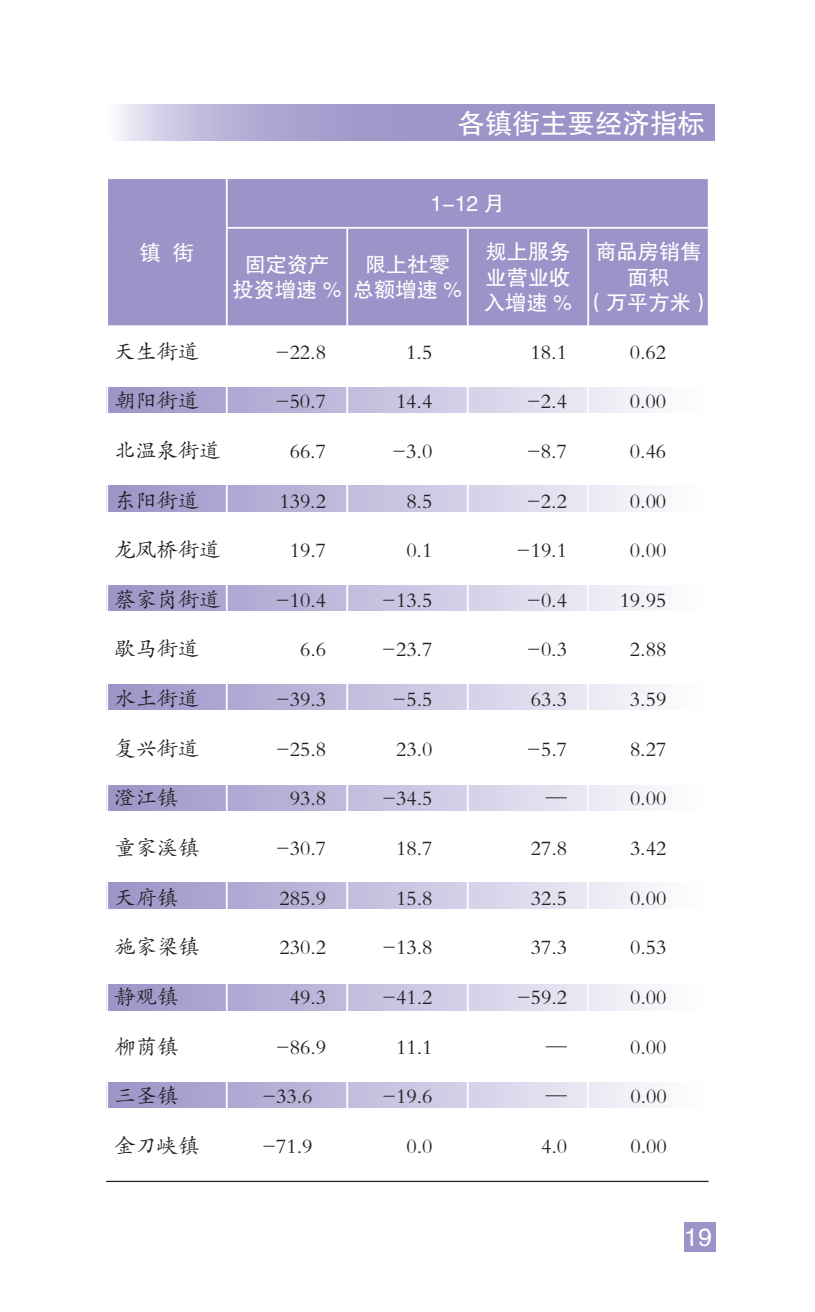
<style>
.page{position:relative;width:815px;height:1312px;background:#fff}
.page>*{position:absolute;margin:0;border:0;box-sizing:border-box;transform-origin:0 0}
.t1{font:27.5px "FZHTK GBK1 0";color:#fff}
.t2{font:25px "FZHTK GBK1 0";color:#fff}
.t3{font:21.25px "FZKTJW GB1 0";color:#231f20}
.t4{font:21.25px/25.5px "FZHTK GBK1 0";color:#fff;text-align:center}
</style>
<div class="page">
<svg style="left:119px;top:105px;width:596px;height:35px;background:#a7a2cf"></svg>
<div style="left:684px;top:1222px;width:32px;height:29px;background:#9a94c8"></div>
<div style="left:106px;top:387px;width:603px;height:26px;background:linear-gradient(to right,#9993c7,#fdfeff)"></div>
<div style="left:106px;top:485px;width:603px;height:26px;background:linear-gradient(to right,#9993c7,#fdfeff)"></div>
<div style="left:106px;top:585px;width:603px;height:25px;background:linear-gradient(to right,#9993c7,#fdfeff)"></div>
<div style="left:106px;top:684px;width:603px;height:25px;background:linear-gradient(to right,#9993c7,#fdfeff)"></div>
<div style="left:106px;top:785px;width:603px;height:25px;background:linear-gradient(to right,#9993c7,#fdfeff)"></div>
<div style="left:106px;top:882px;width:603px;height:26px;background:linear-gradient(to right,#9993c7,#fdfeff)"></div>
<div style="left:106px;top:984px;width:603px;height:26px;background:linear-gradient(to right,#9993c7,#fdfeff)"></div>
<div style="left:106px;top:1082px;width:603px;height:25px;background:linear-gradient(to right,#9993c7,#fdfeff)"></div>
<div style="left:108px;top:179px;width:600px;height:146px;background:#9a94c8"></div>
<hr style="left:226px;top:179px;width:2px;height:48px;background:#fff">
<hr style="left:226px;top:227px;width:121px;height:2px;background:#fff">
<hr style="left:226px;top:229px;width:2px;height:96px;background:#fff">
<hr style="left:347px;top:227px;width:121px;height:2px;background:#fff">
<hr style="left:346px;top:229px;width:2px;height:96px;background:#fff">
<hr style="left:468px;top:227px;width:120px;height:2px;background:#fff">
<hr style="left:467px;top:229px;width:2px;height:96px;background:#fff">
<hr style="left:588px;top:227px;width:122px;height:2px;background:#fff">
<hr style="left:587px;top:229px;width:2px;height:96px;background:#fff">
<hr style="left:106px;top:376px;width:2px;height:48px;background:#fff">
<hr style="left:226px;top:376px;width:2px;height:48px;background:#fff">
<hr style="left:346px;top:376px;width:2px;height:48px;background:#fff">
<hr style="left:467px;top:376px;width:2px;height:48px;background:#fff">
<hr style="left:587px;top:376px;width:2px;height:48px;background:#fff">
<hr style="left:708px;top:376px;width:2px;height:48px;background:#fff">
<hr style="left:106px;top:476px;width:2px;height:48px;background:#fff">
<hr style="left:226px;top:476px;width:2px;height:48px;background:#fff">
<hr style="left:346px;top:476px;width:2px;height:48px;background:#fff">
<hr style="left:467px;top:476px;width:2px;height:48px;background:#fff">
<hr style="left:587px;top:476px;width:2px;height:48px;background:#fff">
<hr style="left:708px;top:476px;width:2px;height:48px;background:#fff">
<hr style="left:106px;top:575px;width:2px;height:48px;background:#fff">
<hr style="left:226px;top:575px;width:2px;height:48px;background:#fff">
<hr style="left:346px;top:575px;width:2px;height:48px;background:#fff">
<hr style="left:467px;top:575px;width:2px;height:48px;background:#fff">
<hr style="left:587px;top:575px;width:2px;height:48px;background:#fff">
<hr style="left:708px;top:575px;width:2px;height:48px;background:#fff">
<hr style="left:106px;top:674px;width:2px;height:48px;background:#fff">
<hr style="left:226px;top:674px;width:2px;height:48px;background:#fff">
<hr style="left:346px;top:674px;width:2px;height:48px;background:#fff">
<hr style="left:467px;top:674px;width:2px;height:48px;background:#fff">
<hr style="left:587px;top:674px;width:2px;height:48px;background:#fff">
<hr style="left:708px;top:674px;width:2px;height:48px;background:#fff">
<hr style="left:106px;top:773px;width:2px;height:48px;background:#fff">
<hr style="left:226px;top:773px;width:2px;height:48px;background:#fff">
<hr style="left:346px;top:773px;width:2px;height:48px;background:#fff">
<hr style="left:467px;top:773px;width:2px;height:48px;background:#fff">
<hr style="left:587px;top:773px;width:2px;height:48px;background:#fff">
<hr style="left:708px;top:773px;width:2px;height:48px;background:#fff">
<hr style="left:106px;top:873px;width:2px;height:47px;background:#fff">
<hr style="left:226px;top:873px;width:2px;height:47px;background:#fff">
<hr style="left:346px;top:873px;width:2px;height:47px;background:#fff">
<hr style="left:467px;top:873px;width:2px;height:47px;background:#fff">
<hr style="left:587px;top:873px;width:2px;height:47px;background:#fff">
<hr style="left:708px;top:873px;width:2px;height:47px;background:#fff">
<hr style="left:106px;top:972px;width:2px;height:48px;background:#fff">
<hr style="left:226px;top:972px;width:2px;height:48px;background:#fff">
<hr style="left:346px;top:972px;width:2px;height:48px;background:#fff">
<hr style="left:467px;top:972px;width:2px;height:48px;background:#fff">
<hr style="left:587px;top:972px;width:2px;height:48px;background:#fff">
<hr style="left:708px;top:972px;width:2px;height:48px;background:#fff">
<hr style="left:106px;top:1071px;width:2px;height:48px;background:#fff">
<hr style="left:226px;top:1071px;width:2px;height:48px;background:#fff">
<hr style="left:346px;top:1071px;width:2px;height:48px;background:#fff">
<hr style="left:467px;top:1071px;width:2px;height:48px;background:#fff">
<hr style="left:587px;top:1071px;width:2px;height:48px;background:#fff">
<hr style="left:708px;top:1071px;width:2px;height:48px;background:#fff">
<hr style="left:106px;top:1180px;width:603px;height:1px;background:#231f20">
<p class="t1" style="left:458px;top:108px;width:249px">各镇街主要经济指标</p>
<p class="t4" style="left:140px;top:240px;width:56px">镇 街</p>
<p class="t4" style="left:431px;top:191px;width:76px">1-12 月</p>
<p class="t4" style="left:232px;top:252px;width:111px">固定资产投资增速 %</p>
<p class="t4" style="left:353px;top:252px;width:111px">限上社零总额增速 %</p>
<p class="t4" style="left:484px;top:239px;width:89px;text-align:justify">规上服务业营业收入增速 %</p>
<p class="t4" style="left:585px;top:239px;width:129px">商品房销售面积<br>（万平方米）</p>
<p class="t3" style="left:114px;top:340px;width:87px">天生街道</p>
<p class="t3" style="left:276px;top:340px;width:52px">-22.8</p>
<p class="t3" style="left:406px;top:340px;width:28px">1.5</p>
<p class="t3" style="left:531px;top:340px;width:38px">18.1</p>
<p class="t3" style="left:630px;top:340px;width:38px">0.62</p>
<p class="t3" style="left:114px;top:390px;width:86px">朝阳街道</p>
<p class="t3" style="left:276px;top:390px;width:52px">-50.7</p>
<p class="t3" style="left:396px;top:390px;width:38px">14.4</p>
<p class="t3" style="left:527px;top:390px;width:42px">-2.4</p>
<p class="t3" style="left:630px;top:390px;width:38px">0.00</p>
<p class="t3" style="left:114px;top:439px;width:108px">北温泉街道</p>
<p class="t3" style="left:290px;top:439px;width:38px">66.7</p>
<p class="t3" style="left:392px;top:439px;width:42px">-3.0</p>
<p class="t3" style="left:527px;top:439px;width:42px">-8.7</p>
<p class="t3" style="left:630px;top:439px;width:38px">0.46</p>
<p class="t3" style="left:114px;top:489px;width:86px">东阳街道</p>
<p class="t3" style="left:279px;top:489px;width:48px">139.2</p>
<p class="t3" style="left:406px;top:489px;width:28px">8.5</p>
<p class="t3" style="left:527px;top:489px;width:42px">-2.2</p>
<p class="t3" style="left:630px;top:489px;width:38px">0.00</p>
<p class="t3" style="left:114px;top:538px;width:108px">龙凤桥街道</p>
<p class="t3" style="left:290px;top:538px;width:38px">19.7</p>
<p class="t3" style="left:406px;top:538px;width:28px">0.1</p>
<p class="t3" style="left:517px;top:538px;width:52px">-19.1</p>
<p class="t3" style="left:630px;top:538px;width:38px">0.00</p>
<p class="t3" style="left:114px;top:588px;width:108px">蔡家岗街道</p>
<p class="t3" style="left:276px;top:588px;width:52px">-10.4</p>
<p class="t3" style="left:382px;top:588px;width:52px">-13.5</p>
<p class="t3" style="left:527px;top:588px;width:42px">-0.4</p>
<p class="t3" style="left:620px;top:588px;width:48px">19.95</p>
<p class="t3" style="left:114px;top:638px;width:86px">歇马街道</p>
<p class="t3" style="left:300px;top:638px;width:28px">6.6</p>
<p class="t3" style="left:382px;top:638px;width:52px">-23.7</p>
<p class="t3" style="left:527px;top:638px;width:42px">-0.3</p>
<p class="t3" style="left:630px;top:638px;width:38px">2.88</p>
<p class="t3" style="left:114px;top:687px;width:86px">水土街道</p>
<p class="t3" style="left:276px;top:687px;width:52px">-39.3</p>
<p class="t3" style="left:392px;top:687px;width:42px">-5.5</p>
<p class="t3" style="left:531px;top:687px;width:38px">63.3</p>
<p class="t3" style="left:630px;top:687px;width:38px">3.59</p>
<p class="t3" style="left:114px;top:737px;width:86px">复兴街道</p>
<p class="t3" style="left:276px;top:737px;width:52px">-25.8</p>
<p class="t3" style="left:396px;top:737px;width:38px">23.0</p>
<p class="t3" style="left:527px;top:737px;width:42px">-5.7</p>
<p class="t3" style="left:630px;top:737px;width:38px">8.27</p>
<p class="t3" style="left:114px;top:786px;width:65px">澄江镇</p>
<p class="t3" style="left:290px;top:786px;width:38px">93.8</p>
<p class="t3" style="left:382px;top:786px;width:52px">-34.5</p>
<p class="t3" style="left:546px;top:786px;width:23px">—</p>
<p class="t3" style="left:630px;top:786px;width:38px">0.00</p>
<p class="t3" style="left:114px;top:836px;width:87px">童家溪镇</p>
<p class="t3" style="left:276px;top:836px;width:52px">-30.7</p>
<p class="t3" style="left:396px;top:836px;width:38px">18.7</p>
<p class="t3" style="left:531px;top:836px;width:38px">27.8</p>
<p class="t3" style="left:630px;top:836px;width:38px">3.42</p>
<p class="t3" style="left:114px;top:886px;width:65px">天府镇</p>
<p class="t3" style="left:280px;top:886px;width:48px">285.9</p>
<p class="t3" style="left:396px;top:886px;width:38px">15.8</p>
<p class="t3" style="left:531px;top:886px;width:38px">32.5</p>
<p class="t3" style="left:630px;top:886px;width:38px">0.00</p>
<p class="t3" style="left:115px;top:935px;width:86px">施家梁镇</p>
<p class="t3" style="left:280px;top:935px;width:48px">230.2</p>
<p class="t3" style="left:382px;top:935px;width:52px">-13.8</p>
<p class="t3" style="left:531px;top:935px;width:38px">37.3</p>
<p class="t3" style="left:630px;top:935px;width:38px">0.53</p>
<p class="t3" style="left:115px;top:985px;width:65px">静观镇</p>
<p class="t3" style="left:290px;top:985px;width:38px">49.3</p>
<p class="t3" style="left:382px;top:985px;width:52px">-41.2</p>
<p class="t3" style="left:517px;top:985px;width:52px">-59.2</p>
<p class="t3" style="left:630px;top:985px;width:38px">0.00</p>
<p class="t3" style="left:115px;top:1034px;width:65px">柳荫镇</p>
<p class="t3" style="left:276px;top:1034px;width:52px">-86.9</p>
<p class="t3" style="left:396px;top:1034px;width:38px">11.1</p>
<p class="t3" style="left:546px;top:1034px;width:23px">—</p>
<p class="t3" style="left:630px;top:1034px;width:38px">0.00</p>
<p class="t3" style="left:115px;top:1084px;width:65px">三圣镇</p>
<p class="t3" style="left:262px;top:1084px;width:52px">-33.6</p>
<p class="t3" style="left:382px;top:1084px;width:52px">-19.6</p>
<p class="t3" style="left:546px;top:1084px;width:23px">—</p>
<p class="t3" style="left:630px;top:1084px;width:38px">0.00</p>
<p class="t3" style="left:115px;top:1134px;width:86px">金刀峡镇</p>
<p class="t3" style="left:262px;top:1134px;width:52px">-71.9</p>
<p class="t3" style="left:406px;top:1134px;width:28px">0.0</p>
<p class="t3" style="left:541px;top:1134px;width:28px">4.0</p>
<p class="t3" style="left:630px;top:1134px;width:38px">0.00</p>
<p class="t2" style="left:684px;top:1222px;width:29px">19</p>
</div>
